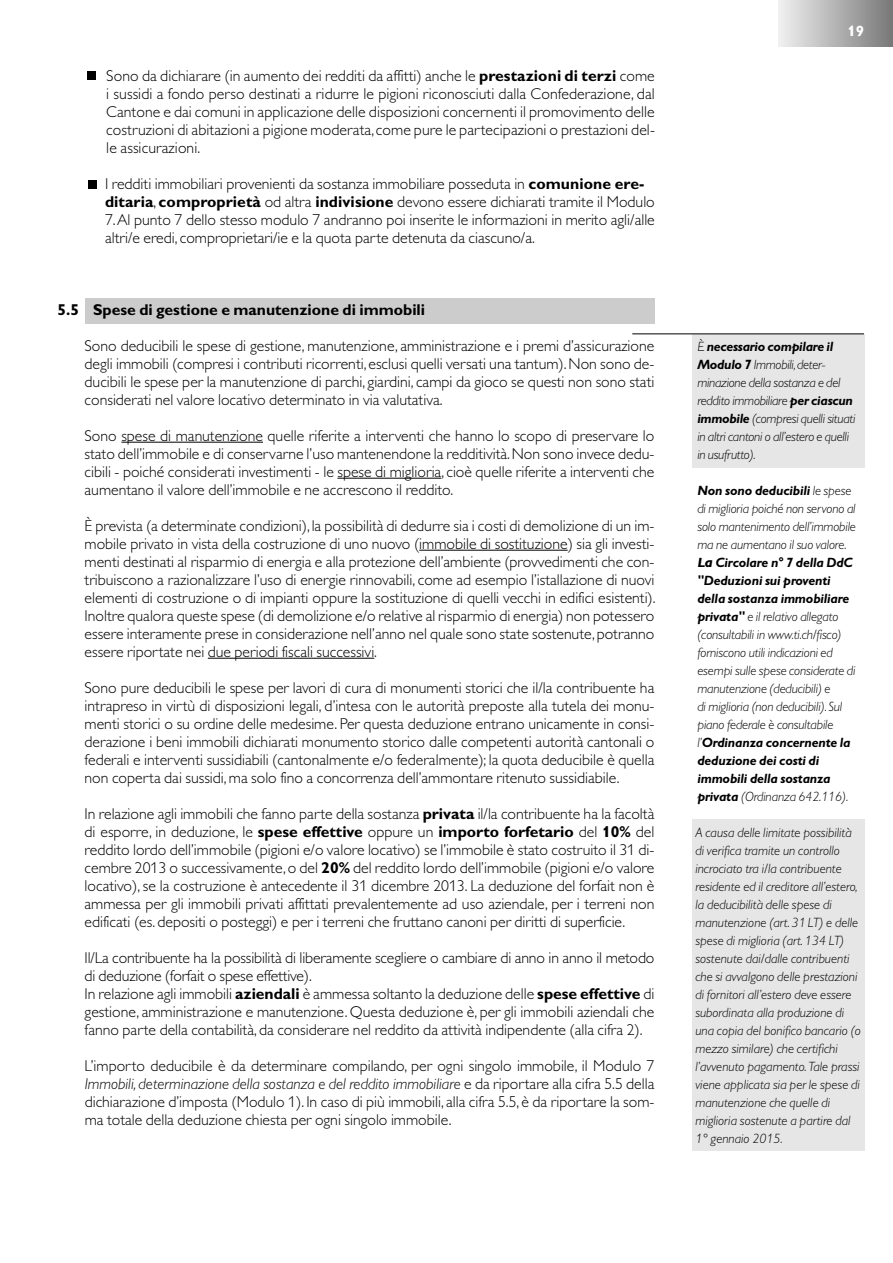
<style>
.page{position:relative;width:893px;height:1263px;background:#fff}
.page>*{position:absolute;margin:0;border:0;box-sizing:border-box;transform-origin:0 0}
.t1{font:300 15.75px/18px "Gill Alt One";color:#000;text-align:justify}
.t2{font:700 15.75px "Gill Alt One";color:#000}
.t3{font:700 15px "Gill Alt One";color:#fff}
.t4{font:italic 300 13.5px/18px "Gill Alt One";color:#000}
.t5{font:italic 300 13.5px/18px "Gill Alt One";letter-spacing:-.02em;color:#000}
.s1{font-weight:700}
.s2{font-style:italic}
.s3{font-family:"Gill Sans";font-weight:700}
</style>
<div class="page">
<div style="left:778px;top:0;width:115px;height:47px;background:linear-gradient(to right,#f1f1f1,#777)"></div>
<div style="left:88px;top:72px;width:8px;height:8px;background:#000"></div>
<div style="left:88px;top:180px;width:9px;height:8px;background:#000"></div>
<div style="left:692px;top:334px;width:172px;height:134px;background:#e6e6e6"></div>
<div style="left:85px;top:298px;width:569px;height:26px;background:#ccc"></div>
<hr style="left:121px;top:442px;width:142px;height:1px;background:#000">
<hr style="left:337px;top:478px;width:104px;height:1px;background:#000">
<hr style="left:419px;top:550px;width:149px;height:1px;background:#000">
<hr style="left:208px;top:658px;width:166px;height:1px;background:#000">
<hr style="left:632px;top:334px;width:232px;height:1px;background:#000">
<div style="left:692px;top:820px;width:172px;height:331px;background:#e6e6e6"></div>
<p class="t1" style="left:106px;top:66px;width:550px">Sono da dichiarare (in aumento dei redditi da affitti) anche le <span class="s1">prestazioni di terzi</span> come i sussidi a fondo perso destinati a ridurre le pigioni riconosciuti dalla Confederazione, dal Cantone e dai comuni in applicazione delle disposizioni concernenti il promovimento delle costruzioni di abitazioni a pigione moderata,come pure le partecipazioni o prestazioni del&shy;le assicurazioni.</p>
<p class="t1" style="left:105px;top:174px;width:551px;text-align:left">I redditi immobiliari provenienti da sostanza immobiliare posseduta in <span class="s1">comunione ere&shy;ditaria</span>, <span class="s1">comproprietà</span> od altra <span class="s1">indivisione</span> devono essere dichiarati tramite il Modulo 7.Al punto 7 dello stesso modulo 7 andranno poi inserite le informazioni in merito agli/alle altri/e eredi, comproprietari/ie e la quota parte detenuta da ciascuno/a.</p>
<p class="t2" style="left:58px;top:304px;width:369px">5.5 Spese di gestione e manutenzione di immobili</p>
<p class="t1" style="left:85px;top:336px;width:571px">Sono deducibili le spese di gestione, manutenzione, amministrazione e i premi d’assicurazione degli immobili (compresi i contributi ricorrenti, esclusi quelli versati una tantum).Non sono de&shy;ducibili le spese per la manutenzione di parchi, giardini, campi da gioco se questi non sono stati considerati nel valore locativo determinato in via valutativa.</p>
<p class="t1" style="left:85px;top:426px;width:571px">Sono spese di manutenzione quelle riferite a interventi che hanno lo scopo di preservare lo stato dell’immobile e di conservarne l’uso mantenendone la redditività.Non sono invece dedu&shy;cibili - poiché considerati investimenti - le spese di miglioria, cioè quelle riferite a interventi che aumentano il valore dell’immobile e ne accrescono il reddito.</p>
<p class="t1" style="left:85px;top:516px;width:573px">È prevista (a determinate condizioni), la possibilità di dedurre sia i costi di demolizione di un im&shy;mobile privato in vista della costruzione di uno nuovo (immobile di sostituzione) sia gli investi&shy;menti destinati al risparmio di energia e alla protezione dell’ambiente (provvedimenti che con&shy;tribuiscono a razionalizzare l’uso di energie rinnovabili, come ad esempio l’istallazione di nuovi elementi di costruzione o di impianti oppure la sostituzione di quelli vecchi in edifici esistenti).<br>Inoltre qualora queste spese (di demolizione e/o relative al risparmio di energia) non potessero essere interamente prese in considerazione nell’anno nel quale sono state sostenute,potranno essere riportate nei due periodi fiscali successivi.</p>
<p class="t1" style="left:85px;top:678px;width:571px">Sono pure deducibili le spese per lavori di cura di monumenti storici che il/la contribuente ha intrapreso in virtù di disposizioni legali, d’intesa con le autorità preposte alla tutela dei monu&shy;menti storici o su ordine delle medesime. Per questa deduzione entrano unicamente in consi&shy;derazione i beni immobili dichiarati monumento storico dalle competenti autorità cantonali o federali e interventi sussidiabili (cantonalmente e/o federalmente); la quota deducibile è quella non coperta dai sussidi,ma solo fino a concorrenza dell’ammontare ritenuto sussidiabile.</p>
<p class="t1" style="left:85px;top:804px;width:571px">In relazione agli immobili che fanno parte della sostanza <span class="s1">privata</span> il/la contribuente ha la facoltà di esporre, in deduzione, le <span class="s1">spese effettive</span> oppure un <span class="s1">importo forfetario</span> del <span class="s1">10%</span> del reddito lordo dell’immobile (pigioni e/o valore locativo) se l’immobile è stato costruito il 31 di&shy;cembre 2013 o successivamente,o del <span class="s1">20%</span> del reddito lordo dell’immobile (pigioni e/o valore locativo), se la costruzione è antecedente il 31 dicembre 2013. La deduzione del forfait non è ammessa per gli immobili privati affittati prevalentemente ad uso aziendale, per i terreni non edificati (es. depositi o posteggi) e per i terreni che fruttano canoni per diritti di superficie.</p>
<p class="t1" style="left:85px;top:948px;width:571px;text-align:left">Il/La contribuente ha la possibilità di liberamente scegliere o cambiare di anno in anno il metodo di deduzione (forfait o spese effettive).<br>In relazione agli immobili <span class="s1">aziendali</span> è ammessa soltanto la deduzione delle <span class="s1">spese effettive</span> di gestione, amministrazione e manutenzione. Questa deduzione è, per gli immobili aziendali che fanno parte della contabilità, da considerare nel reddito da attività indipendente (alla cifra 2).</p>
<p class="t1" style="left:85px;top:1056px;width:571px">L’importo deducibile è da determinare compilando, per ogni singolo immobile, il Modulo 7<br><span class="s2">Immobili, determinazione della sostanza e del reddito immobiliare</span> e da riportare alla cifra 5.5 della dichiarazione d’imposta (Modulo 1). In caso di più immobili, alla cifra 5.5, è da riportare la som&shy;ma totale della deduzione chiesta per ogni singolo immobile.</p>
<p class="t3" style="left:847px;top:25px;width:18px">19</p>
<p class="t5" style="left:697px;top:338px;width:160px">È <span class="s1">necessario compilare il<br>Modulo 7</span> Immobili,deter&shy;minazione della sostanza e del reddito immobiliare <span class="s1">per ciascun immobile</span> (compresi quelli situati in altri cantoni o all’estero e quelli in usufrutto).</p>
<p class="t4" style="left:697px;top:482px;width:160px"><span class="s1">Non sono deducibili</span> le spese di miglioria poiché non servono al solo mantenimento dell’immobile ma ne aumentano il suo valore.<br><span class="s3">La</span> <span class="s1">Circolare n° 7 della DdC "Deduzioni sui proventi della sostanza immobiliare privata"</span> e il relativo allegato (consultabili in www.ti.ch/fisco) forniscono utili indicazioni ed esempi sulle spese considerate di manutenzione (deducibili) e<br>di miglioria (non deducibili). Sul piano federale è consultabile l’<span class="s1">Ordinanza concernente la deduzione dei costi di immobili della sostanza privata</span> (Ordinanza 642.116).</p>
<p class="t4" style="left:695px;top:825px;width:167px">A causa delle limitate possibilità di verifica tramite un controllo incrociato tra i/la contribuente residente ed il creditore all’estero, la deducibilità delle spese di manutenzione (art.31 LT) e delle spese di miglioria (art.134 LT) sostenute dai/dalle contribuenti che si avvalgono delle prestazioni di fornitori all’estero deve essere subordinata alla produzione di una copia del bonifico bancario (o mezzo similare) che certifichi l’avvenuto pagamento. Tale prassi viene applicata sia per le spese di manutenzione che quelle di miglioria sostenute a partire dal<br>1° gennaio 2015.</p>
</div>
